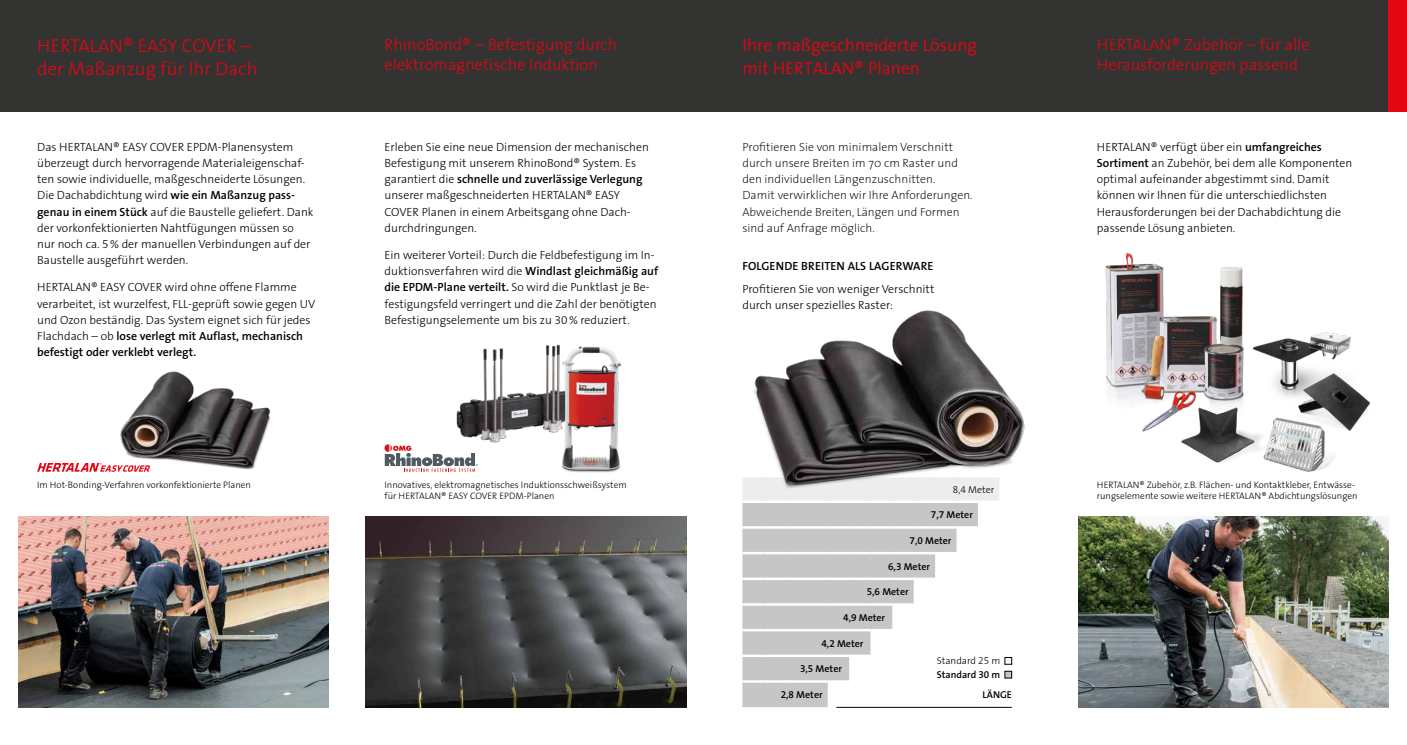
<style>
.page{position:relative;width:1407px;height:745px;background:#fff}
.page>*{position:absolute;margin:0;border:0;box-sizing:border-box;transform-origin:0 0}
.t1{font:300 18.75px/22.5px "The Sans B3";letter-spacing:.005em;color:#e30613}
.t2{font:300 17.5px/22.8px "The Sans";color:#e30613}
.t3{font:300 16.25px/19.5px "The Sans B3";letter-spacing:.005em;color:#e30613}
.t4{font:300 11.88px/16.2px "The Sans B3";color:#000}
.t5{font:200 11.88px/16.2px "The Sans";letter-spacing:.005em;color:#000}
.t6{font:600 11.88px/16.2px "The Sans B6";color:#000}
.t7{font:300 11.88px/16.2px "The Sans";color:#000}
.t8{font:600 11.88px "The Sans";letter-spacing:.01em;color:#000}
.t9{font:600 10px "The Sans";color:#000}
.t10{font:300 10px/13.8px "The Sans";color:#000}
.t11{font:300 9.38px/11.2px "The Sans B3";color:#000}
.s1{font-family:"The Sans B6";font-weight:600}
.s2{font-family:"The Sans B3";font-weight:300}
.s3{font-family:"The Sans Light Expert";font-weight:400}
.s4{font-family:"The Sans Semi Bold Expert";font-weight:400}
.s5{font-weight:600}
</style>
<div class="page">
<img style="left:19px;top:516px;width:310px;height:191px">
<img style="left:106px;top:371px;width:165px;height:101px">
<svg style="left:37px;top:462px;width:113px;height:9px"></svg>
<img style="left:456px;top:345px;width:99px;height:98px">
<img style="left:555px;top:344px;width:67px;height:129px">
<img style="left:366px;top:516px;width:321px;height:191px">
<svg style="left:384px;top:444px;width:94px;height:27px"></svg>
<img style="left:1078px;top:516px;width:310px;height:191px">
<img style="left:1105px;top:252px;width:138px;height:180px">
<img style="left:1157px;top:321px;width:213px;height:151px">
<div style="left:0;top:0;width:1407px;height:112px;background:#333332"></div>
<div style="left:1388px;top:0;width:19px;height:112px;background:#e30613"></div>
<div style="left:742px;top:493px;width:257px;height:7px;background:#ededed"></div>
<svg style="left:742px;top:502px;width:236px;height:204px;fill:#c6c6c6"></svg>
<hr style="left:956px;top:526px;width:22px;height:2px;background:#fff">
<hr style="left:935px;top:551px;width:21px;height:3px;background:#fff">
<hr style="left:956px;top:551px;width:22px;height:3px;background:#fff">
<hr style="left:913px;top:577px;width:22px;height:2px;background:#fff">
<hr style="left:935px;top:577px;width:21px;height:2px;background:#fff">
<hr style="left:956px;top:577px;width:22px;height:2px;background:#fff">
<hr style="left:892px;top:603px;width:21px;height:2px;background:#fff">
<hr style="left:913px;top:603px;width:22px;height:2px;background:#fff">
<hr style="left:935px;top:603px;width:21px;height:2px;background:#fff">
<hr style="left:956px;top:603px;width:22px;height:2px;background:#fff">
<hr style="left:870px;top:628px;width:22px;height:3px;background:#fff">
<hr style="left:892px;top:628px;width:21px;height:3px;background:#fff">
<hr style="left:913px;top:628px;width:22px;height:3px;background:#fff">
<hr style="left:935px;top:628px;width:21px;height:3px;background:#fff">
<hr style="left:956px;top:628px;width:22px;height:3px;background:#fff">
<hr style="left:849px;top:654px;width:21px;height:2px;background:#fff">
<hr style="left:870px;top:654px;width:22px;height:2px;background:#fff">
<hr style="left:892px;top:654px;width:21px;height:2px;background:#fff">
<hr style="left:913px;top:654px;width:22px;height:2px;background:#fff">
<hr style="left:935px;top:654px;width:21px;height:2px;background:#fff">
<hr style="left:956px;top:654px;width:22px;height:2px;background:#fff">
<hr style="left:828px;top:679px;width:21px;height:3px;background:#fff">
<hr style="left:742px;top:526px;width:21px;height:2px;background:#fff">
<hr style="left:763px;top:526px;width:22px;height:2px;background:#fff">
<hr style="left:785px;top:526px;width:43px;height:2px;background:#fff">
<hr style="left:828px;top:526px;width:21px;height:2px;background:#fff">
<hr style="left:849px;top:526px;width:21px;height:2px;background:#fff">
<hr style="left:870px;top:526px;width:22px;height:2px;background:#fff">
<hr style="left:892px;top:526px;width:21px;height:2px;background:#fff">
<hr style="left:913px;top:526px;width:22px;height:2px;background:#fff">
<hr style="left:935px;top:526px;width:21px;height:2px;background:#fff">
<hr style="left:742px;top:551px;width:21px;height:3px;background:#fff">
<hr style="left:763px;top:551px;width:22px;height:3px;background:#fff">
<hr style="left:785px;top:551px;width:43px;height:3px;background:#fff">
<hr style="left:828px;top:551px;width:21px;height:3px;background:#fff">
<hr style="left:849px;top:551px;width:21px;height:3px;background:#fff">
<hr style="left:870px;top:551px;width:22px;height:3px;background:#fff">
<hr style="left:892px;top:551px;width:21px;height:3px;background:#fff">
<hr style="left:913px;top:551px;width:22px;height:3px;background:#fff">
<hr style="left:742px;top:577px;width:21px;height:2px;background:#fff">
<hr style="left:763px;top:577px;width:22px;height:2px;background:#fff">
<hr style="left:785px;top:577px;width:43px;height:2px;background:#fff">
<hr style="left:828px;top:577px;width:21px;height:2px;background:#fff">
<hr style="left:849px;top:577px;width:21px;height:2px;background:#fff">
<hr style="left:870px;top:577px;width:22px;height:2px;background:#fff">
<hr style="left:892px;top:577px;width:21px;height:2px;background:#fff">
<hr style="left:742px;top:603px;width:21px;height:2px;background:#fff">
<hr style="left:763px;top:603px;width:22px;height:2px;background:#fff">
<hr style="left:785px;top:603px;width:43px;height:2px;background:#fff">
<hr style="left:828px;top:603px;width:21px;height:2px;background:#fff">
<hr style="left:849px;top:603px;width:21px;height:2px;background:#fff">
<hr style="left:870px;top:603px;width:22px;height:2px;background:#fff">
<hr style="left:742px;top:628px;width:21px;height:3px;background:#fff">
<hr style="left:763px;top:628px;width:22px;height:3px;background:#fff">
<hr style="left:785px;top:628px;width:43px;height:3px;background:#fff">
<hr style="left:828px;top:628px;width:21px;height:3px;background:#fff">
<hr style="left:849px;top:628px;width:21px;height:3px;background:#fff">
<hr style="left:742px;top:654px;width:21px;height:2px;background:#fff">
<hr style="left:763px;top:654px;width:22px;height:2px;background:#fff">
<hr style="left:785px;top:654px;width:43px;height:2px;background:#fff">
<hr style="left:828px;top:654px;width:21px;height:2px;background:#fff">
<hr style="left:742px;top:679px;width:21px;height:3px;background:#fff">
<hr style="left:763px;top:679px;width:22px;height:3px;background:#fff">
<hr style="left:785px;top:679px;width:43px;height:3px;background:#fff">
<div style="left:1005px;top:657px;width:7px;height:7px;border:1px solid #000"></div>
<div style="left:1005px;top:670px;width:6px;height:7px;background:#c6c6c6"></div>
<div style="left:1005px;top:670px;width:7px;height:7px;border:1px solid #000"></div>
<hr style="left:836px;top:706px;width:176px;height:1px;background:#000">
<img style="left:742px;top:310px;width:283px;height:183px">
<h1 class="t1" style="left:37px;top:35px;width:222px">HERTALAN® EASY COVER – der Maßanzug für Ihr Dach</h1>
<p class="t4" style="left:37px;top:139px;width:278px">Das HERTALAN® EASY COVER EPDM-Planensystem überzeugt durch hervorragende Materialeigenschaf&shy;ten sowie individuelle, maßgeschneiderte Lösungen.<br>Die Dachabdichtung wird <span class="s1">wie ein Maßanzug pass&shy;genau in einem Stück</span> auf die Baustelle geliefert. Dank der vorkonfektionierten Nahtfügungen müssen so nur noch ca. 5% der manuellen Verbindungen auf der Baustelle ausgeführt werden.</p>
<p class="t4" style="left:37px;top:279px;width:279px">HERTALAN® EASY COVER wird ohne offene Flamme verarbeitet, ist wurzelfest, FLL-geprüft sowie gegen UV und Ozon beständig. Das System eignet sich für jedes</p>
<p class="t6" style="left:37px;top:328px;width:267px"><span class="s2">Flachdach – ob</span> lose verlegt mit Auflast, mechanisch befestigt oder verklebt verlegt.</p>
<p class="t11" style="left:37px;top:479px;width:215px">Im Hot-Bonding-Verfahren vorkonfektionierte Planen</p>
<h3 class="t3" style="left:384px;top:36px;width:234px">RhinoBond® – Befestigung durch elektromagnetische Induktion</h3>
<p class="t4" style="left:384px;top:139px;width:266px">Erleben Sie eine neue Dimension der mechanischen<br>Befestigung mit unserem RhinoBond® System. Es</p>
<p class="t6" style="left:384px;top:171px;width:259px"><span class="s2">garantiert die</span> schnelle und zuverlässige Verlegung</p>
<p class="t4" style="left:384px;top:187px;width:248px">unserer maßgeschneiderten HERTALAN® EASY<br>COVER Planen in einem Arbeitsgang ohne Dach&shy;durchdringungen.</p>
<p class="t4" style="left:384px;top:247px;width:275px">Ein weiterer Vorteil: Durch die Feldbefestigung im In&shy;duktionsverfahren wird die <span class="s1">Windlast gleichmäßig auf die EPDM-Plane verteilt.</span> So wird die Punktlast je Be&shy;festigungsfeld verringert und die Zahl der benötigten Befestigungselemente um bis zu 30% reduziert.</p>
<p class="t11" style="left:384px;top:479px;width:244px">Innovatives, elektromagnetisches Induktionsschweißsystem für HERTALAN® EASY COVER EPDM-Planen</p>
<h2 class="t2" style="left:742px;top:33px;width:236px">Ihre maßgeschneiderte Lösung mit HERTALAN® Planen</h2>
<p class="t5" style="left:742px;top:138px;width:232px">Profitieren Sie von minimalem Verschnitt durch unsere Breiten im 70 cm Raster und den individuellen Längenzuschnitten.<br>Damit verwirklichen wir Ihre Anforderungen.<br>Abweichende Breiten, Längen und Formen sind auf Anfrage möglich.</p>
<p class="t8" style="left:742px;top:255px;width:192px">FOLGENDE BREITEN ALS LAGERWARE</p>
<p class="t7" style="left:742px;top:280px;width:193px">Profitieren Sie von weniger Verschnitt durch unser spezielles Raster:</p>
<p class="t10" style="left:953px;top:481px;width:43px"><span class="s3">8,4</span> Meter</p>
<p class="t9" style="left:931px;top:506px;width:43px"><span class="s4">7,7</span> Meter</p>
<p class="t9" style="left:909px;top:532px;width:43px"><span class="s4">7,0</span> Meter</p>
<p class="t9" style="left:888px;top:557px;width:43px"><span class="s4">6,3</span> Meter</p>
<p class="t9" style="left:867px;top:583px;width:43px"><span class="s4">5,6</span> Meter</p>
<p class="t9" style="left:843px;top:609px;width:43px"><span class="s4">4,9</span> Meter</p>
<p class="t9" style="left:821px;top:634px;width:43px"><span class="s4">4,2</span> Meter</p>
<p class="t9" style="left:800px;top:660px;width:43px"><span class="s4">3,5</span> Meter</p>
<p class="t9" style="left:781px;top:686px;width:43px"><span class="s4">2,8</span> Meter</p>
<p class="t10" style="left:937px;top:653px;width:65px">Standard <span class="s3">25</span> m<br><span class="s5">Standard</span> <span class="s4">30</span> <span class="s5">m</span></p>
<p class="t9" style="left:982px;top:686px;width:31px">LÄNGE</p>
<h3 class="t3" style="left:1097px;top:36px;width:214px">HERTALAN® Zubehör – für alle<br>Herausforderungen passend</h3>
<p class="t4" style="left:1097px;top:139px;width:257px">HERTALAN® verfügt über ein <span class="s1">umfangreiches Sortiment</span> an Zubehör, bei dem alle Komponenten optimal aufeinander abgestimmt sind. Damit können wir Ihnen für die unterschiedlichsten Herausforderungen bei der Dachabdichtung die passende Lösung anbieten.</p>
<p class="t11" style="left:1097px;top:479px;width:262px">HERTALAN® Zubehör, z.B. Flächen- und Kontaktkleber, Entwässe&shy;rungselemente sowie weitere HERTALAN® Abdichtungslösungen</p>
</div>
